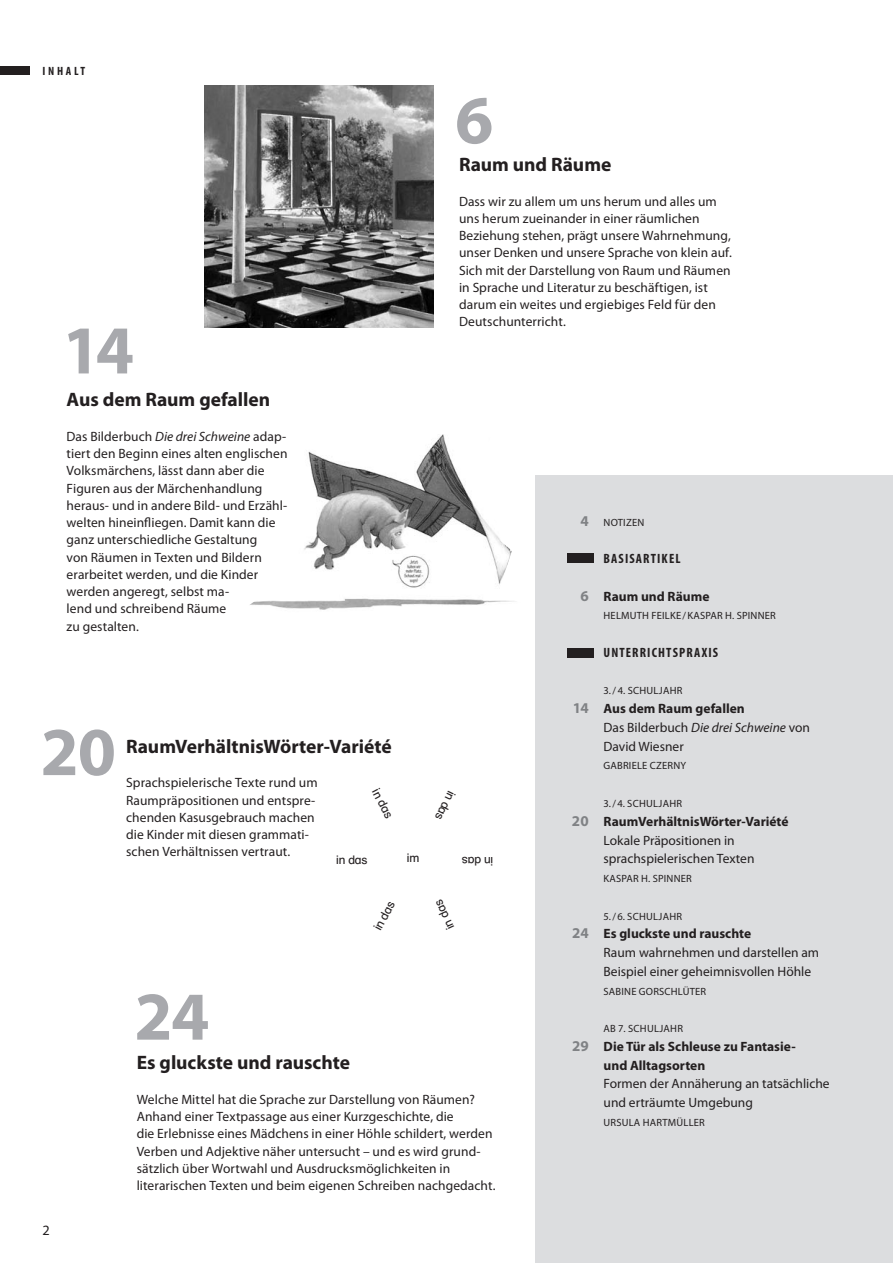
<style>
.page{position:relative;width:893px;height:1263px;background:#fff}
.page>*{position:absolute;margin:0;border:0;box-sizing:border-box;transform-origin:0 0}
.t1{font:700 69px "Myriad Pro";color:#a8a9ad}
.t2{font:700 19.5px "Myriad Pro";color:#231f20}
.t3{font:14.25px "Myriad Pro";color:#231f20}
.t4{font:13.5px/17.2px "Myriad Pro";letter-spacing:.005em;color:#231f20}
.t5{font:700 13.5px/18.8px "Myriad Pro";color:#231f20}
.t6{font:700 condensed 13.5px "Myriad Pro";letter-spacing:.085em;color:#231f20}
.t7{font:700 condensed 12px "Myriad Pro";letter-spacing:.22em;color:#231f20}
.t8{font:11.85px "Schulbuch Nord OT";letter-spacing:-.01em;color:#231f20}
.t9{font:10.5px "Myriad Pro";letter-spacing:.02em;color:#231f20}
.s1{font-style:italic}
.s2{font-weight:700;font-size:15px;color:#808285}
.s3{font-size:15px;color:#808285}
.s4{font-weight:700}
</style>
<div class="page">
<div style="left:536px;top:475px;width:357px;height:788px;background:#dcdddf"></div>
<div style="left:567px;top:554px;width:26px;height:9px;background:#231f20"></div>
<div style="left:567px;top:648px;width:26px;height:9px;background:#231f20"></div>
<div style="left:0;top:66px;width:30px;height:8px;background:#231f20"></div>
<img style="left:204px;top:85px;width:230px;height:242px">
<img style="left:250px;top:434px;width:264px;height:176px">
<p class="t7" style="left:43px;top:64px;width:44px">INHALT</p>
<h1 class="t1" style="left:62px;top:305px;width:73px">14</h1>
<h1 class="t1" style="left:455px;top:75px;width:40px">6</h1>
<h2 class="t2" style="left:459px;top:152px;width:154px">Raum und Räume</h2>
<p class="t4" style="left:459px;top:192px;width:274px">Dass wir zu allem um uns herum und alles um uns herum zueinander in einer räumlichen Beziehung stehen, prägt unsere Wahrnehmung, unser Denken und unsere Sprache von klein auf.<br>Sich mit der Darstellung von Raum und Räumen in Sprache und Literatur zu beschäftigen, ist darum ein weites und ergiebiges Feld für den Deutschunterricht.</p>
<h2 class="t2" style="left:67px;top:387px;width:205px">Aus dem Raum gefallen</h2>
<p class="t4" style="left:67px;top:428px;width:222px">Das Bilderbuch <span class="s1">Die drei Schweine</span> adap&shy;tiert den Beginn eines alten englischen<br>Volksmärchens, lässt dann aber die<br>Figuren aus der Märchenhandlung heraus- und in andere Bild- und Erzähl&shy;welten hineinfliegen. Damit kann die ganz unterschiedliche Gestaltung<br>von Räumen in Texten und Bildern erarbeitet werden, und die Kinder werden angeregt, selbst ma-<br>lend und schreibend Räume<br>zu gestalten.</p>
<h1 class="t1" style="left:41px;top:707px;width:77px">20</h1>
<h2 class="t2" style="left:126px;top:734px;width:267px">RaumVerhältnisWörter-Variété</h2>
<p class="t4" style="left:126px;top:774px;width:193px">Sprachspielerische Texte rund um<br>Raumpräpositionen und entspre&shy;chenden Kasusgebrauch machen die Kinder mit diesen grammati&shy;schen Verhältnissen vertraut.</p>
<p class="t8" style="left:382px;top:786px;width:33px;rotate:62deg">in das</p>
<p class="t8" style="left:459px;top:795px;width:33px;rotate:116deg">in das</p>
<p class="t8" style="left:407px;top:851px;width:14px">im</p>
<p class="t8" style="left:336px;top:852px;width:33px">in das</p>
<p class="t8" style="left:493px;top:868px;width:33px;rotate:-180deg">in das</p>
<p class="t8" style="left:370px;top:926px;width:33px;rotate:-62deg">in das</p>
<p class="t8" style="left:444px;top:932px;width:33px;rotate:-115deg">in das</p>
<p class="t3" style="left:43px;top:1222px;width:9px">2</p>
<h1 class="t1" style="left:134px;top:971px;width:77px">24</h1>
<h2 class="t2" style="left:137px;top:1050px;width:215px">Es gluckste und rauschte</h2>
<p class="t4" style="left:137px;top:1090px;width:360px">Welche Mittel hat die Sprache zur Darstellung von Räumen?<br>Anhand einer Textpassage aus einer Kurzgeschichte, die<br>die Erlebnisse eines Mädchens in einer Höhle schildert, werden Verben und Adjektive näher untersucht – und es wird grund&shy;sätzlich über Wortwahl und Ausdrucksmöglichkeiten in literarischen Texten und beim eigenen Schreiben nachgedacht.</p>
<p class="t9" style="left:580px;top:516px;width:65px"><span class="s2">4</span> NOTIZEN</p>
<p class="t6" style="left:604px;top:551px;width:79px">BASISARTIKEL</p>
<p class="t5" style="left:580px;top:586px;width:131px"><span class="s3">6</span> Raum und Räume</p>
<p class="t9" style="left:604px;top:609px;width:174px">HELMUTH FEILKE / KASPAR H. SPINNER</p>
<p class="t6" style="left:604px;top:645px;width:116px">UNTERRICHTSPRAXIS</p>
<p class="t9" style="left:604px;top:684px;width:81px">3. / 4. SCHULJAHR</p>
<p class="t4" style="left:604px;top:699px;width:208px;line-height:18.8px;text-indent:-31px"><span class="s2">14</span> <span class="s4">Aus dem Raum gefallen<br></span>Das Bilderbuch <span class="s1">Die drei Schweine</span> von<br>David Wiesner</p>
<p class="t9" style="left:604px;top:759px;width:84px">GABRIELE CZERNY</p>
<p class="t9" style="left:604px;top:797px;width:80px">3. / 4. SCHULJAHR</p>
<p class="t4" style="left:604px;top:812px;width:187px;line-height:18.8px;text-indent:-32px"><span class="s2">20</span> <span class="s4">RaumVerhältnisWörter-Variété<br></span>Lokale Präpositionen in sprachspielerischen Texten</p>
<p class="t9" style="left:604px;top:872px;width:90px">KASPAR H. SPINNER</p>
<p class="t9" style="left:604px;top:909px;width:80px">5. / 6. SCHULJAHR</p>
<p class="t4" style="left:604px;top:924px;width:217px;line-height:18.8px;text-indent:-31px"><span class="s2">24</span> <span class="s4">Es gluckste und rauschte<br></span>Raum wahrnehmen und darstellen am<br>Beispiel einer geheimnisvollen Höhle</p>
<p class="t9" style="left:604px;top:984px;width:104px">SABINE GORSCHLÜTER</p>
<p class="t9" style="left:604px;top:1022px;width:81px">AB 7. SCHULJAHR</p>
<p class="t5" style="left:604px;top:1036px;width:194px;text-indent:-32px"><span class="s3">29</span> Die Tür als Schleuse zu Fantasie&shy;und Alltagsorten</p>
<p class="t4" style="left:604px;top:1074px;width:228px;line-height:18.8px">Formen der Annäherung an tatsächliche und erträumte Umgebung</p>
<p class="t9" style="left:604px;top:1116px;width:103px">URSULA HARTMÜLLER</p>
</div>
